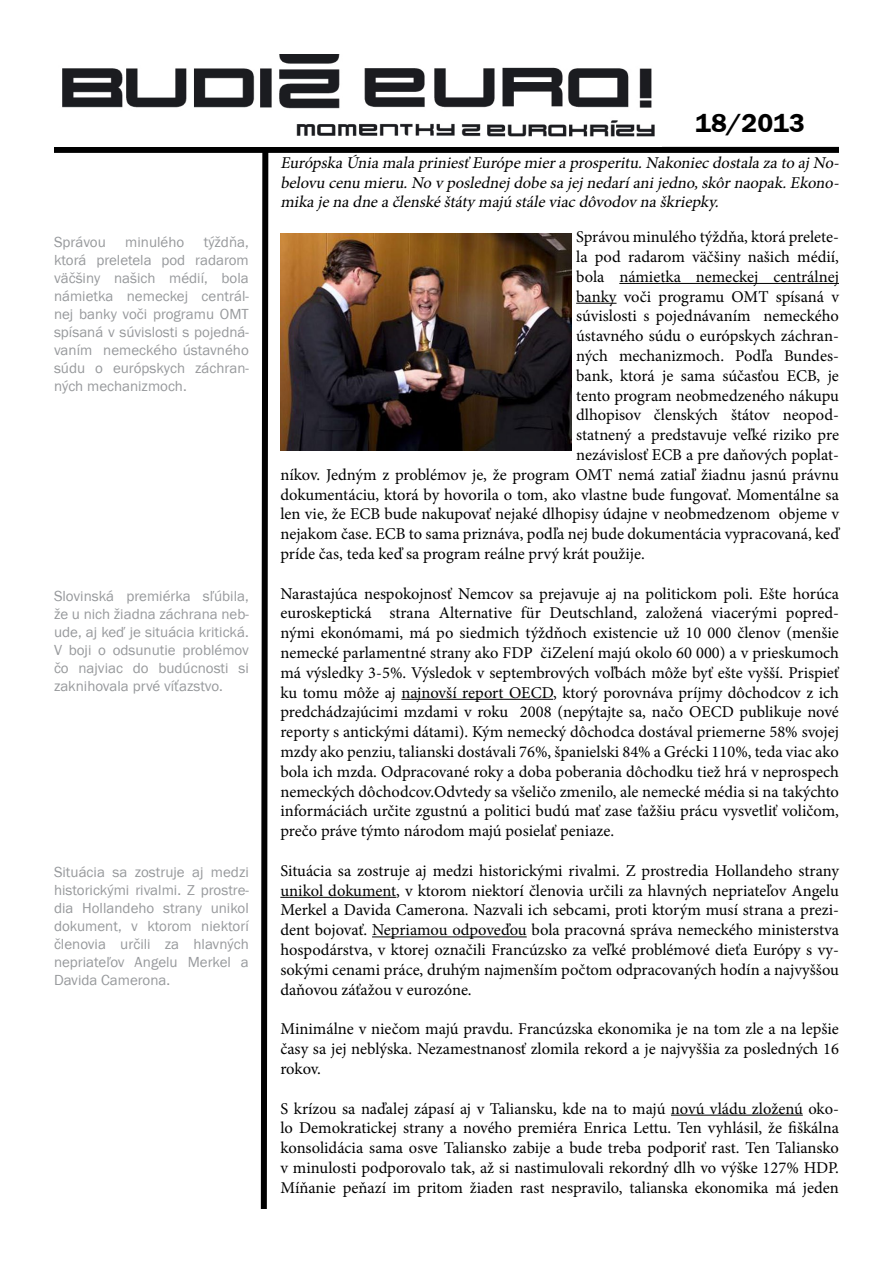
<style>
.page{position:relative;width:893px;height:1263px;background:#fff}
.page>*{position:absolute;margin:0;border:0;box-sizing:border-box;transform-origin:0 0}
.t1{font:600 27px "Franklin Gothic Itc TEE";letter-spacing:.01em;color:#000}
.t2{font:16.5px/19.8px "Minion Pro";color:#000;text-align:justify}
.t3{font:italic 16.5px/19.8px "Minion Pro";color:#000;text-align:justify}
.t4{font:15px/18px "Franklin Gothic Itc TEE";color:#97999c;text-align:justify}
</style>
<div class="page">
<div style="left:54px;top:147px;width:785px;height:6px;background:#000"></div>
<svg style="left:258px;top:152px;width:13px;height:1057px"></svg>
<img style="left:62px;top:54px;width:593px;height:83px">
<hr style="left:619px;top:283px;width:220px;height:1px;background:#000">
<hr style="left:576px;top:303px;width:40px;height:1px;background:#000">
<hr style="left:401px;top:699px;width:152px;height:1px;background:#000">
<hr style="left:280px;top:897px;width:116px;height:1px;background:#000">
<hr style="left:372px;top:936px;width:155px;height:1px;background:#000">
<hr style="left:671px;top:1115px;width:132px;height:1px;background:#000">
<img style="left:281px;top:233px;width:291px;height:218px">
<p class="t4" style="left:54px;top:233px;width:53px">Správou</p>
<p class="t4" style="left:125px;top:233px;width:61px">minulého</p>
<p class="t4" style="left:54px;top:233px;width:196px;text-indent:150px">týždňa, ktorá preletela pod radarom väčšiny našich médií, bola námietka nemeckej centrál&shy;nej banky voči programu OMT spísaná v súvislosti s pojedná&shy;vaním nemeckého ústavného súdu o európskych záchran&shy;ných mechanizmoch.</p>
<p class="t4" style="left:54px;top:587px;width:196px">Slovinská premiérka sľúbila, že u nich žiadna záchrana neb&shy;ude, aj keď je situácia kritická.<br>V boji o odsunutie problémov čo najviac do budúcnosti si zaknihovala prvé víťazstvo.</p>
<p class="t4" style="left:54px;top:863px;width:196px">Situácia sa zostruje aj medzi historickými rivalmi. Z prostre&shy;dia Hollandeho strany unikol dokument, v ktorom niektorí členovia určili za hlavných nepriateľov Angelu Merkel a Davida Camerona.</p>
<h1 class="t1" style="left:695px;top:108px;width:112px">18/2013</h1>
<p class="t3" style="left:280px;top:153px;width:564px">EurópskaÚniamalapriniesťEurópemieraprosperitu.Nakoniecdostalazato aj No&shy;belovu cenu mieru.No v poslednej dobesaj ej nedaríanij edno,skôrnaopak.Ekono&shy;mikaj enadneačlenskéštáty maj ú stáleviacdôvodov naškriepky.</p>
<p class="t2" style="left:576px;top:227px;width:264px">Správou minulého týždňa, ktorá prelete-</p>
<p class="t2" style="left:576px;top:247px;width:264px">la pod radarom väčšiny našich médií,</p>
<p class="t2" style="left:576px;top:267px;width:264px">bola námietka nemeckej centrálnej</p>
<p class="t2" style="left:576px;top:286px;width:264px">banky voči programu OMT spísaná v</p>
<p class="t2" style="left:576px;top:306px;width:264px">súvislosti s pojednávaním nemeckého</p>
<p class="t2" style="left:576px;top:326px;width:264px">ústavného súdu o európskych záchran-</p>
<p class="t2" style="left:576px;top:346px;width:264px">ných mechanizmoch. Podľa Bundes-</p>
<p class="t2" style="left:576px;top:366px;width:264px">bank, ktorá je sama súčasťou ECB, je</p>
<p class="t2" style="left:576px;top:385px;width:264px">tento program neobmedzeného nákupu</p>
<p class="t2" style="left:576px;top:405px;width:264px">dlhopisov členských štátov neopod-</p>
<p class="t2" style="left:576px;top:425px;width:264px">statnený a predstavuje veľké riziko pre</p>
<p class="t2" style="left:576px;top:445px;width:264px">nezávislosť ECB a pre daňových poplat-</p>
<p class="t2" style="left:280px;top:465px;width:560px">níkov. Jedným z problémov je, že program OMT nemá zatiaľ žiadnu jasnú právnu</p>
<p class="t2" style="left:280px;top:484px;width:560px">dokumentáciu, ktorá by hovorila o tom, ako vlastne bude fungovať. Momentálne sa</p>
<p class="t2" style="left:280px;top:504px;width:560px">len vie, že ECB bude nakupovať nejaké dlhopisy údajne v neobmedzenom objeme v</p>
<p class="t2" style="left:280px;top:524px;width:560px">nejakom čase. ECB to sama priznáva, podľa nej bude dokumentácia vypracovaná, keď</p>
<p class="t2" style="left:280px;top:544px;width:366px">príde čas, teda keď sa program reálne prvý krát použije.</p>
<p class="t2" style="left:280px;top:583px;width:560px">Narastajúca nespokojnosť Nemcov sa prejavuje aj na politickom poli. Ešte horúca euroskeptická strana Alternative für Deutschland, založená viacerými popred&shy;nými ekonómami, má po siedmich týždňoch existencie už 10 000 členov (menšie nemecké parlamentné strany ako FDP čiZelení majú okolo 60 000) a v prieskumoch má výsledky 3-5%. Výsledok v septembrových voľbách môže byť ešte vyšší. Prispieť ku tomu môže aj najnovší report OECD, ktorý porovnáva príjmy dôchodcov z ich predchádzajúcimi mzdami v roku 2008 (nepýtajte sa, načo OECD publikuje nové reporty s antickými dátami). Kým nemecký dôchodca dostával priemerne 58% svojej mzdy ako penziu, talianski dostávali 76%, španielski 84% a Grécki 110%, teda viac ako bola ich mzda. Odpracované roky a doba poberania dôchodku tiež hrá v neprospech nemeckých dôchodcov.Odvtedy sa všeličo zmenilo, ale nemecké média si na takýchto informáciách určite zgustnú a politici budú mať zase ťažšiu prácu vysvetliť voličom, prečo práve týmto národom majú posielať peniaze.</p>
<p class="t2" style="left:280px;top:861px;width:560px">Situácia sa zostruje aj medzi historickými rivalmi. Z prostredia Hollandeho strany unikol dokument, v ktorom niektorí členovia určili za hlavných nepriateľov Angelu Merkel a Davida Camerona. Nazvali ich sebcami, proti ktorým musí strana a prezi&shy;dent bojovať. Nepriamou odpoveďou bola pracovná správa nemeckého ministerstva hospodárstva, v ktorej označili Francúzsko za veľké problémové dieťa Európy s vy&shy;sokými cenami práce, druhým najmenším počtom odpracovaných hodín a najvyššou daňovou záťažou v eurozóne.</p>
<p class="t2" style="left:280px;top:1019px;width:560px">Minimálne v niečom majú pravdu. Francúzska ekonomika je na tom zle a na lepšie časy sa jej neblýska. Nezamestnanosť zlomila rekord a je najvyššia za posledných 16 rokov.</p>
<p class="t2" style="left:280px;top:1098px;width:560px">S krízou sa naďalej zápasí aj v Taliansku, kde na to majú novú vládu zloženú oko&shy;lo Demokratickej strany a nového premiéra Enrica Lettu. Ten vyhlásil, že fiškálna konsolidácia sama osve Taliansko zabije a bude treba podporiť rast. Ten Taliansko v minulosti podporovalo tak, až si nastimulovali rekordný dlh vo výške 127% HDP.<br>Míňanie peňazí im pritom žiaden rast nespravilo, talianska ekonomika má jeden</p>
</div>
